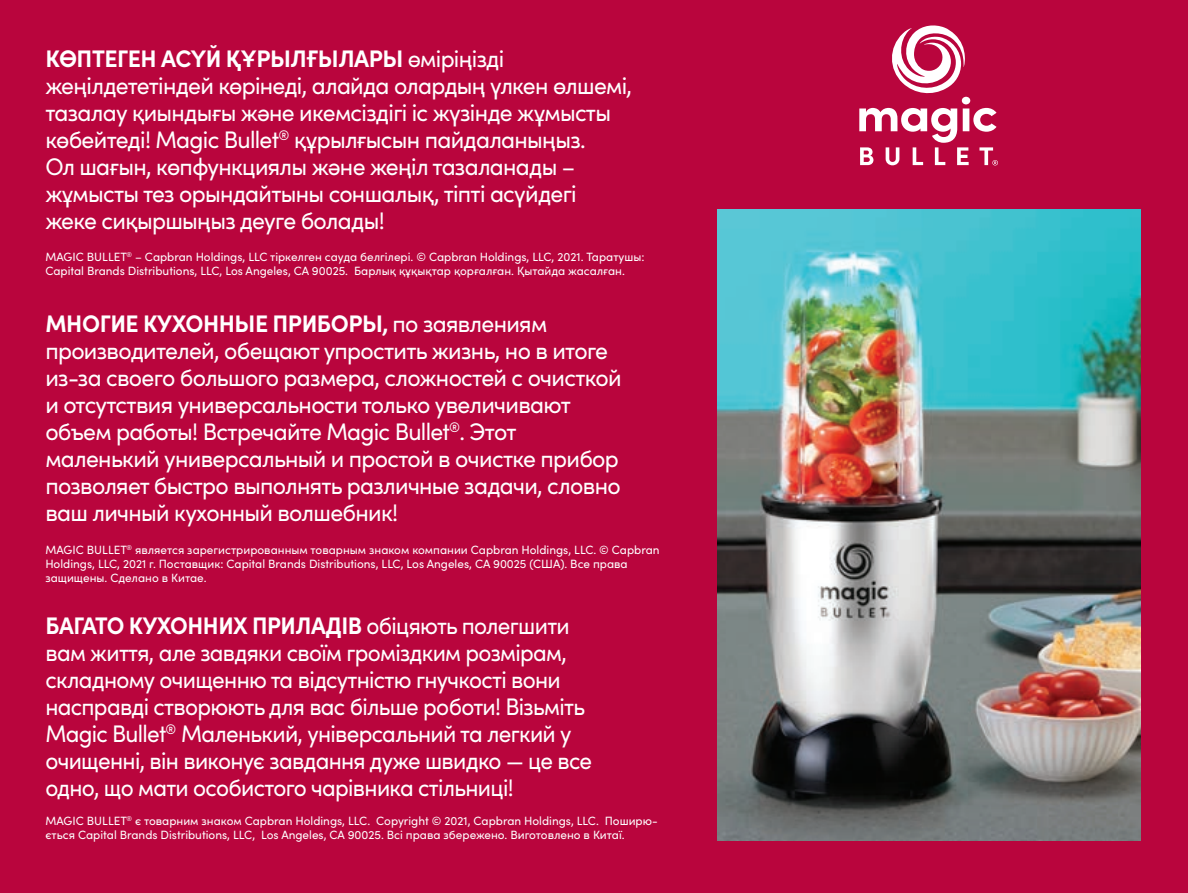
<style>
.page{position:relative;width:1188px;height:893px;background:#b9053d}
.page>*{position:absolute;margin:0;border:0;box-sizing:border-box;transform-origin:0 0}
.Body_Text{font:24px/27px "Sofia Pro";letter-spacing:-.03em;color:#fff;scale:.96 1}
.Body_Text-2{font:24px/27px "Sofia Pro";letter-spacing:-.03em;color:#fff;scale:.94 1}
.t1{font:12px/14.4px "Sofia Pro";color:#fff}
.s1{font-weight:700}
</style>
<div class="page">
<svg style="left:888px;top:24px;width:77px;height:72px"></svg>
<div style="left:962px;top:97px;width:8px;height:7px;background:#fff;border-radius:50%"></div>
<svg style="left:859px;top:108px;width:139px;height:57px"></svg>
<img style="left:717px;top:210px;width:423px;height:630px">
<p class="Body_Text" style="left:45px;top:44px;width:613px"><span class="s1">КӨПТЕГЕН АСҮЙ ҚҰРЫЛҒЫЛАРЫ</span> өміріңізді жеңілдететіндей көрінеді, алайда олардың үлкен өлшемі, тазалау қиындығы және икемсіздігі іс жүзінде жұмысты көбейтеді! Magic Bullet<sup>®</sup> құрылғысын пайдаланыңыз.<br>Ол шағын, көпфункциялы және жеңіл тазаланады – жұмысты тез орындайтыны соншалық, тіпті асүйдегі жеке сиқыршыңыз деуге болады!</p>
<p class="t1" style="left:45px;top:249px;width:601px">MAGIC BULLET<sup>®</sup> – Capbran Holdings, LLC тіркелген сауда белгілері. © Capbran Holdings, LLC, 2021. Таратушы:<br>Capital Brands Distributions, LLC, Los Angeles, CA 90025. Барлық құқықтар қорғалған. Қытайда жасалған.</p>
<p class="Body_Text" style="left:45px;top:309px;width:602px"><span class="s1">МНОГИЕ КУХОННЫЕ ПРИБОРЫ,</span> по заявлениям производителей, обещают упростить жизнь, но в итоге из-за своего большого размера, сложностей с очисткой и отсутствия универсальности только увеличивают объем работы! Встречайте Magic Bullet<sup>®</sup>. Этот маленький универсальный и простой в очистке прибор позволяет быстро выполнять различные задачи, словно ваш личный кухонный волшебник!</p>
<p class="t1" style="left:45px;top:541px;width:616px">MAGIC BULLET<sup>®</sup> является зарегистрированным товарным знаком компании Capbran Holdings, LLC. © Capbran<br>Holdings, LLC, 2021 г. Поставщик: Capital Brands Distributions, LLC, Los Angeles, CA 90025 (США). Все права защищены. Сделано в Китае.</p>
<p class="Body_Text-2" style="left:45px;top:610px;width:583px"><span class="s1">БАГАТО КУХОННИХ ПРИЛАДІВ</span> обіцяють полегшити вам життя, але завдяки своїм громіздким розмірам, складному очищенню та відсутністю гнучкості вони насправді створюють для вас більше роботи! Візьміть Magic Bullet<sup>®</sup> Маленький, універсальний та легкий у очищенні, він виконує завдання дуже швидко — це все одно, що мати особистого чарівника стільниці!</p>
<p class="t1" style="left:45px;top:813px;width:614px">MAGIC BULLET<sup>®</sup> є товарним знаком Capbran Holdings, LLC. Copyright © 2021, Capbran Holdings, LLC. Поширю&shy;ється Capital Brands Distributions, LLC, Los Angeles, CA 90025. Всі права збережено. Виготовлено в Китаї.</p>
</div>
